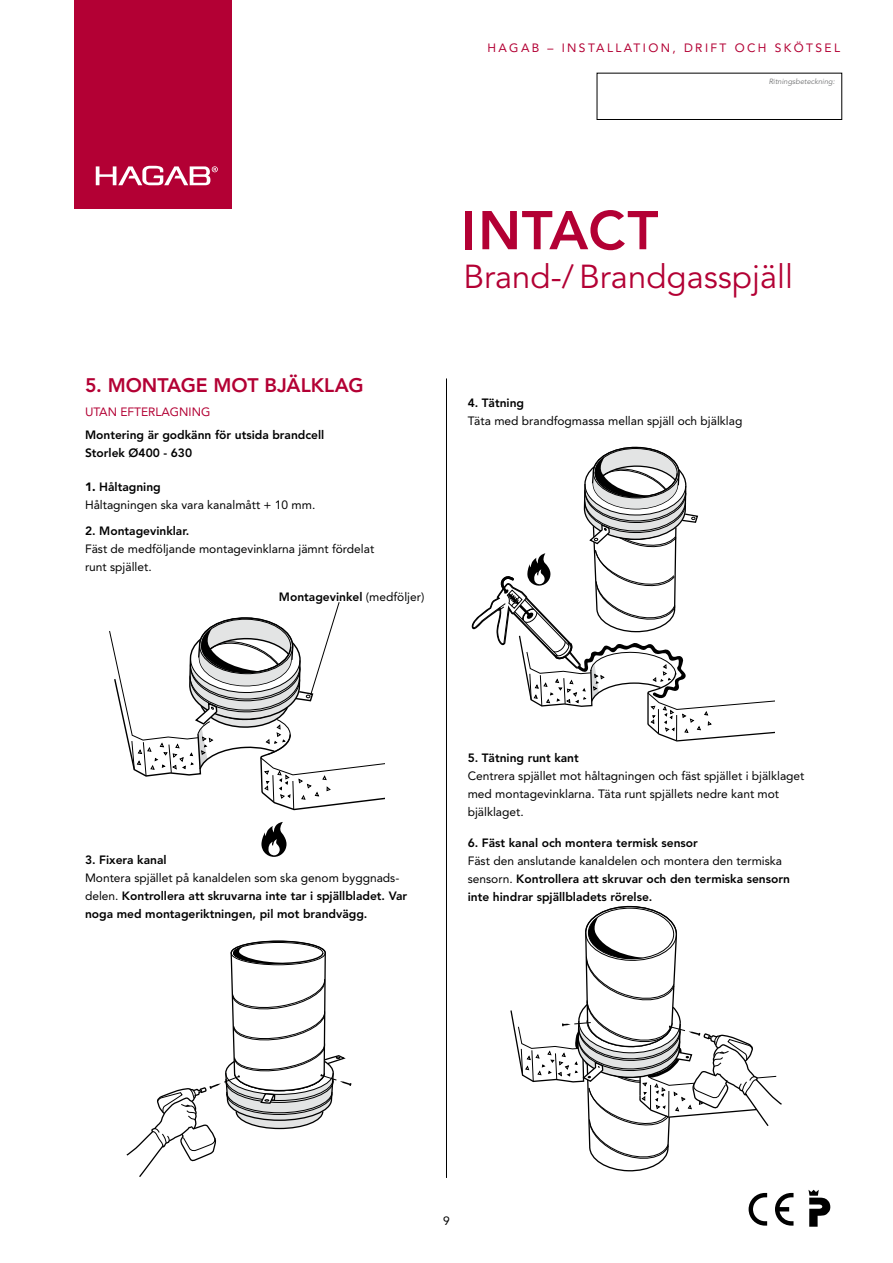
<style>
.page{position:relative;width:893px;height:1263px;background:#fff}
.page>*{position:absolute;margin:0;border:0;box-sizing:border-box;transform-origin:0 0}
.t1{font:800 54px "Avenir LT Std";letter-spacing:.01em;color:#b30034}
.t2{font:33px "Avenir LT Std";color:#b30034}
.t3{font:800 19.5px "Avenir LT Std";color:#b30034}
.t4{font:800 12px/18px "Avenir LT Std";color:#000}
.t5{font:12px/18px "Avenir LT Std";color:#000}
.t6{font:12px "Avenir LT Std";letter-spacing:.2em;color:#b30034}
.t7{font:12px "Avenir LT Std";color:#b30034}
.t8{font:italic 7.5px "Avenir LT Std";color:#707172}
.s1{font-weight:900}
.s2{font-weight:800}
.s3{font-weight:400}
</style>
<div class="page">
<div style="left:74px;top:0;width:158px;height:209px;background:#b30034"></div>
<svg style="left:96px;top:166px;width:122px;height:19px"></svg>
<svg style="left:808px;top:1190px;width:22px;height:37px"></svg>
<svg style="left:749px;top:1193px;width:18px;height:32px"></svg>
<svg style="left:775px;top:1193px;width:18px;height:32px"></svg>
<hr style="left:446px;top:378px;width:1px;height:800px;background:#000">
<svg style="left:126px;top:940px;width:225px;height:237px"></svg>
<svg style="left:261px;top:822px;width:25px;height:35px"></svg>
<svg style="left:109px;top:602px;width:275px;height:209px"></svg>
<svg style="left:472px;top:446px;width:302px;height:296px"></svg>
<svg style="left:510px;top:905px;width:272px;height:267px"></svg>
<div style="left:597px;top:73px;width:245px;height:47px;border:1px solid #000"></div>
<p class="t6" style="left:487px;top:40px;width:354px">HAGAB – INSTALLATION, DRIFT OCH SKÖTSEL</p>
<p class="t8" style="left:769px;top:77px;width:68px">Ritningsbeteckning:</p>
<h3 class="t3" style="left:85px;top:374px;width:280px">5. MONTAGE MOT BJÄLKLAG</h3>
<p class="t7" style="left:85px;top:405px;width:127px">UTAN EFTERLAGNING</p>
<p class="t4" style="left:85px;top:426px;width:241px">Montering är godkänn för utsida brandcell<br>Storlek Ø400 - 630</p>
<p class="t5" style="left:85px;top:478px;width:232px"><span class="s1">1.</span> <span class="s2">Håltagning<br></span>Håltagningen ska vara kanalmått + 10 mm.</p>
<p class="t4" style="left:85px;top:522px;width:106px">2. Montagevinklar.</p>
<p class="t5" style="left:85px;top:540px;width:291px">Fäst de medföljande montagevinklarna jämnt fördelat runt spjället.</p>
<p class="t4" style="left:279px;top:588px;width:147px">Montagevinkel <span class="s3">(medföljer)</span></p>
<h1 class="t1" style="left:461px;top:199px;width:198px">INTACT</h1>
<h2 class="t2" style="left:463px;top:258px;width:331px">Brand-/ Brandgasspjäll</h2>
<p class="t4" style="left:468px;top:393px;width:58px">4. Tätning</p>
<p class="t5" style="left:468px;top:412px;width:276px">Täta med brandfogmassa mellan spjäll och bjälklag</p>
<p class="t4" style="left:85px;top:850px;width:83px">3. Fixera kanal</p>
<p class="t4" style="left:85px;top:868px;width:324px"><span class="s3">Montera spjället på kanaldelen som ska genom byggnads&shy;delen.</span> Kontrollera att skruvarna inte tar i spjällbladet. Var noga med montageriktningen, pil mot brandvägg.</p>
<p class="t4" style="left:468px;top:749px;width:113px">5. Tätning runt kant</p>
<p class="t5" style="left:468px;top:767px;width:338px">Centrera spjället mot håltagningen och fäst spjället i bjälklaget med montagevinklarna. Täta runt spjällets nedre kant mot bjälklaget.</p>
<p class="t4" style="left:468px;top:834px;width:232px">6. Fäst kanal och montera termisk sensor</p>
<p class="t4" style="left:468px;top:852px;width:324px"><span class="s3">Fäst den anslutande kanaldelen och montera den termiska sensorn.</span> Kontrollera att skruvar och den termiska sensorn inte hindrar spjällbladets rörelse.</p>
<p class="t5" style="left:443px;top:1212px;width:8px">9</p>
</div>
